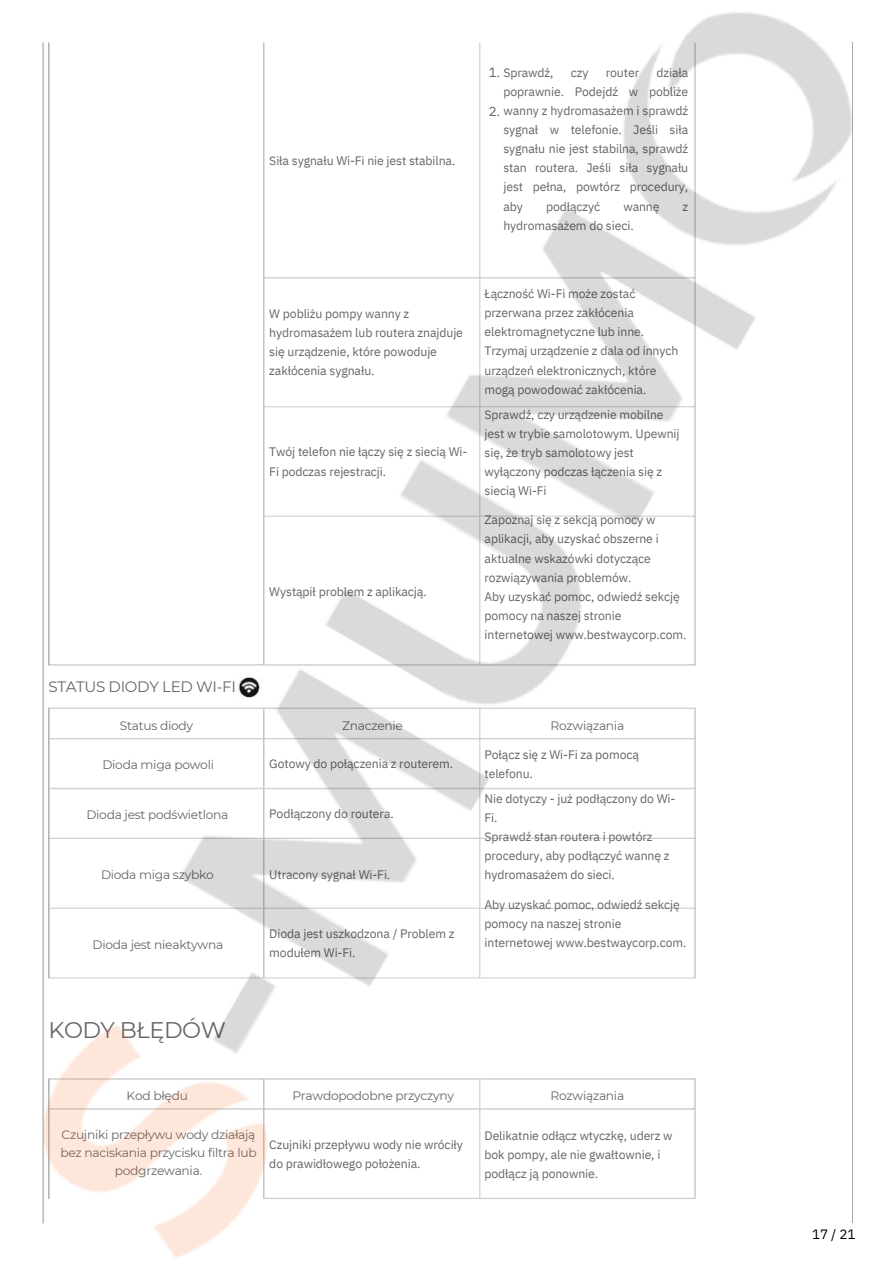
<style>
.page{position:relative;width:894px;height:1264px;background:#fff}
.page>*{position:absolute;margin:0;border:0;box-sizing:border-box;transform-origin:0 0}
.t1{font:22.65px "Montserrat";letter-spacing:-.02em;color:#656565}
.t2{font:15px "Montserrat";letter-spacing:-.025em;color:#656565}
.t3{font:13.5px "IBM Plex Sans";color:#000}
.t4{font:12.3px/19.2px "IBM Plex Sans";letter-spacing:-.01em;color:#656565}
.t5{font:12.3px/18px "Montserrat";letter-spacing:-.02em;color:#656565;text-align:center}
.s1{font-size:13.2px}
</style>
<div class="page">
<img style="left:42px;top:12px;width:811px;height:1246px">
<p class="t2" style="left:48px;top:677px;width:189px">STATUS DIODY LED WI-FI</p>
<p class="t5" style="left:120px;top:716px;width:75px">Status diody</p>
<p class="t5" style="left:102px;top:755px;width:113px">Dioda miga powoli</p>
<p class="t5" style="left:86px;top:805px;width:143px">Dioda jest podświetlona</p>
<p class="t5" style="left:101px;top:866px;width:114px">Dioda miga szybko</p>
<p class="t5" style="left:92px;top:935px;width:132px">Dioda jest nieaktywna</p>
<p class="t4" style="left:269px;top:151px;width:187px">Siła sygnału Wi-Fi nie jest stabilna.</p>
<p class="t4" style="left:488px;top:62px;width:66px"><span class="s1">1.</span> Sprawdź,</p>
<p class="t4" style="left:570px;top:62px;width:19px">czy</p>
<p class="t4" style="left:605px;top:62px;width:35px">router</p>
<p class="t4" style="left:503px;top:62px;width:186px;text-align:right">działa<br>poprawnie. Podejdź w pobliże</p>
<p class="t4" style="left:503px;top:120px;width:186px;text-align:justify">sygnał w telefonie. Jeśli siła sygnału nie jest stabilna, sprawdź stan routera. Jeśli siła sygnału jest pełna, powtórz procedury, aby</p>
<p class="t4" style="left:488px;top:101px;width:201px"><span class="s1">2.</span> wanny z hydromasażem i sprawdź</p>
<p class="t4" style="left:546px;top:196px;width:56px">podłączyć</p>
<p class="t4" style="left:623px;top:196px;width:38px">wannę</p>
<p class="t4" style="left:682px;top:196px;width:7px">z</p>
<p class="t4" style="left:503px;top:215px;width:132px">hydromasażem do sieci.</p>
<p class="t4" style="left:269px;top:303px;width:195px">W pobliżu pompy wanny z hydromasażem lub routera znajduje się urządzenie, które powoduje zakłócenia sygnału.</p>
<p class="t4" style="left:269px;top:442px;width:199px">Twój telefon nie łączy się z siecią Wi-<br>Fi podczas rejestracji.</p>
<p class="t4" style="left:269px;top:582px;width:159px">Wystąpił problem z aplikacją.</p>
<p class="t4" style="left:484px;top:284px;width:195px">Łączność Wi-Fi może zostać przerwana przez zakłócenia elektromagnetyczne lub inne.<br>Trzymaj urządzenie z dala od innych urządzeń elektronicznych, które mogą powodować zakłócenia.</p>
<p class="t4" style="left:484px;top:404px;width:180px">Sprawdź, czy urządzenie mobilne</p>
<p class="t4" style="left:484px;top:423px;width:196px">jest w trybie samolotowym. Upewnij</p>
<p class="t4" style="left:484px;top:442px;width:151px">się, że tryb samolotowy jest</p>
<p class="t4" style="left:484px;top:461px;width:179px">wyłączony podczas łączenia się z</p>
<p class="t4" style="left:484px;top:481px;width:64px">siecią Wi-Fi</p>
<p class="t4" style="left:484px;top:510px;width:172px">Zapoznaj się z sekcją pomocy w</p>
<p class="t4" style="left:484px;top:529px;width:176px">aplikacji, aby uzyskać obszerne i</p>
<p class="t4" style="left:484px;top:548px;width:168px">aktualne wskazówki dotyczące</p>
<p class="t4" style="left:484px;top:567px;width:148px">rozwiązywania problemów.</p>
<p class="t4" style="left:484px;top:586px;width:197px">Aby uzyskać pomoc, odwiedź sekcję</p>
<p class="t4" style="left:484px;top:605px;width:138px">pomocy na naszej stronie</p>
<p class="t4" style="left:484px;top:625px;width:203px">internetowej www.bestwaycorp.com.</p>
<p class="t5" style="left:342px;top:716px;width:62px">Znaczenie</p>
<p class="t4" style="left:269px;top:754px;width:185px">Gotowy do połączenia z routerem.</p>
<p class="t4" style="left:269px;top:804px;width:126px">Podłączony do routera.</p>
<p class="t4" style="left:269px;top:864px;width:122px">Utracony sygnał Wi-Fi.</p>
<h2 class="t4" style="left:269px;top:923px;width:187px">Dioda jest uszkodzona / Problem z modułem Wi-Fi.</h2>
<p class="t5" style="left:550px;top:716px;width:75px">Rozwiązania</p>
<p class="t4" style="left:484px;top:744px;width:156px">Połącz się z Wi-Fi za pomocą telefonu.</p>
<p class="t4" style="left:484px;top:788px;width:192px">Nie dotyczy - już podłączony do Wi-</p>
<p class="t4" style="left:484px;top:807px;width:15px">Fi.</p>
<p class="t4" style="left:484px;top:826px;width:169px">Sprawdź stan routera i powtórz</p>
<p class="t4" style="left:484px;top:846px;width:186px">procedury, aby podłączyć wannę z</p>
<p class="t4" style="left:484px;top:865px;width:132px">hydromasażem do sieci.</p>
<p class="t4" style="left:484px;top:894px;width:197px">Aby uzyskać pomoc, odwiedź sekcję</p>
<p class="t4" style="left:484px;top:913px;width:138px">pomocy na naszej stronie</p>
<p class="t4" style="left:484px;top:932px;width:203px">internetowej www.bestwaycorp.com.</p>
<p class="t1" style="left:48px;top:1015px;width:179px">KODY BŁĘDÓW</p>
<p class="t5" style="left:126px;top:1086px;width:63px">Kod błędu</p>
<h1 class="t5" style="left:60px;top:1125px;width:198px">Czujniki przepływu wody działają bez naciskania przycisku filtra lub podgrzewania.</h1>
<p class="t5" style="left:292px;top:1086px;width:163px">Prawdopodobne przyczyny</p>
<p class="t4" style="left:269px;top:1134px;width:195px">Czujniki przepływu wody nie wróciły do prawidłowego położenia.</p>
<p class="t5" style="left:550px;top:1086px;width:75px">Rozwiązania</p>
<p class="t4" style="left:484px;top:1125px;width:189px">Delikatnie odłącz wtyczkę, uderz w bok pompy, ale nie gwałtownie, i podłącz ją ponownie.</p>
<p class="t3" style="left:811px;top:1225px;width:45px">17 / 21</p>
</div>
